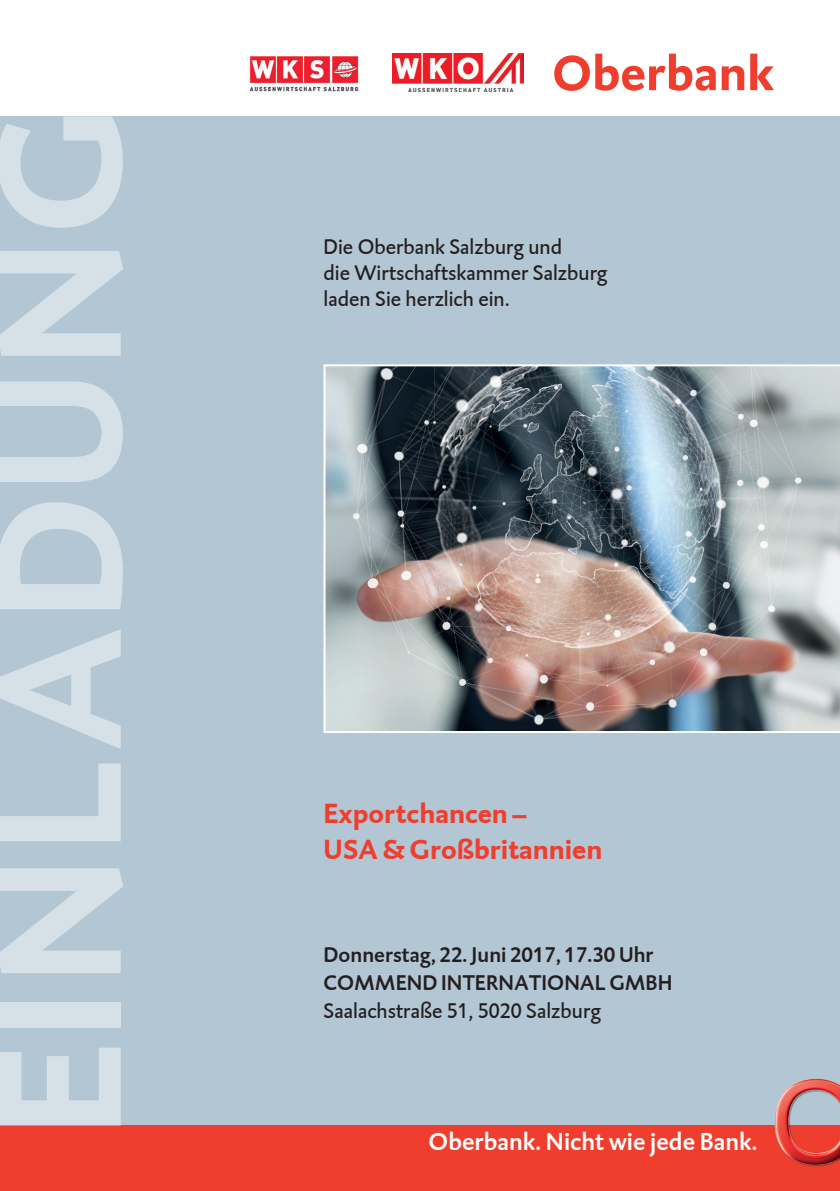
<style>
.page{position:relative;width:840px;height:1191px;background:#fff}
.page>*{position:absolute;margin:0;border:0;box-sizing:border-box;transform-origin:0 0}
.t1{font:700 178px "DTL Caspari T";letter-spacing:.015em;color:#d6e0e7}
.t2{font:700 28px/36px "DTL Caspari T";color:#ef3e2e}
.t3{font:25.4px "DTL Caspari T Medium";color:#fff}
.t4{font:22px/26px "DTL Caspari T";color:#231f20}
.t5{font:22px/28px "DTL Caspari T Medium";color:#231f20}
</style>
<div class="page">
<div style="left:0;top:116px;width:839px;height:1075px;background:#b3c6d3"></div>
<svg style="left:554px;top:55px;width:35px;height:36px"></svg>
<svg style="left:595px;top:54px;width:120px;height:37px"></svg>
<svg style="left:721px;top:66px;width:22px;height:24px"></svg>
<svg style="left:750px;top:54px;width:23px;height:36px"></svg>
<div style="left:0;top:1125px;width:839px;height:66px;background:#ef3e2e"></div>
<img style="left:774px;top:1078px;width:65px;height:89px">
<img style="left:323px;top:364px;width:516px;height:369px">
<img style="left:392px;top:54px;width:130px;height:37px">
<img style="left:249px;top:56px;width:110px;height:35px">
<h1 class="t1" style="left:-59px;top:1137px;width:1015px;rotate:-90deg">einladung</h1>
<p class="t4" style="left:323px;top:234px;width:285px">Die Oberbank Salzburg und<br>die Wirtschaftskammer Salzburg laden Sie herzlich ein.</p>
<p class="t2" style="left:323px;top:794px;width:280px">Exportchancen –<br>USA &amp; Großbritannien</p>
<p class="t5" style="left:323px;top:940px;width:350px">Donnerstag, 22. Juni 2017, 17.30 Uhr<br>COMMEND INTERNATIONAL GMBH</p>
<p class="t4" style="left:323px;top:997px;width:278px">Saalachstraße 51, 5020 Salzburg</p>
<p class="t3" style="left:428px;top:1125px;width:330px">Oberbank. Nicht wie jede Bank.</p>
</div>
